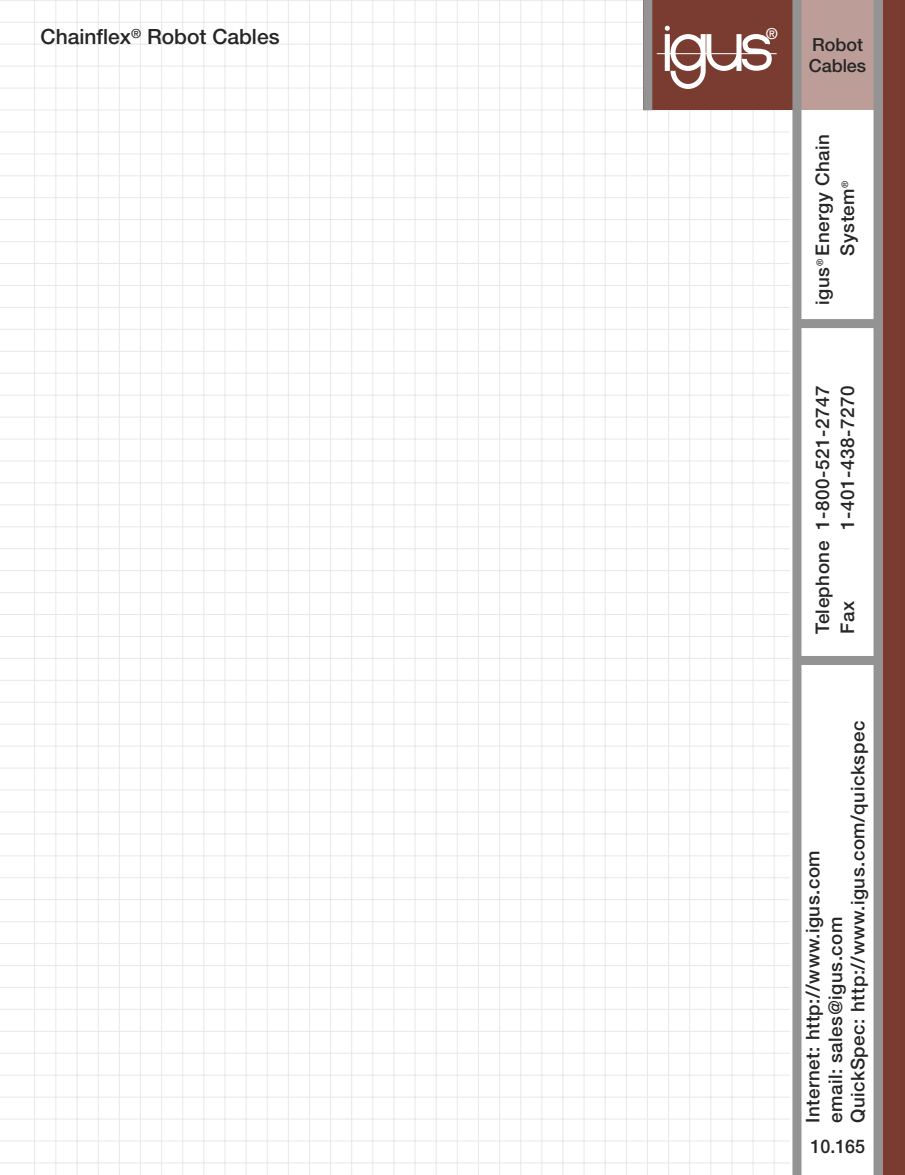
<style>
.page{position:relative;width:905px;height:1175px;background:#fff}
.page>*{position:absolute;margin:0;border:0;box-sizing:border-box;transform-origin:0 0}
.t1{font:500 21px "Helvetica Neue";color:#272627}
.t2{font:500 18.75px/22.5px "Helvetica Neue";letter-spacing:.025em;color:#272627}
.t3{font:500 18.75px "Helvetica Neue";letter-spacing:.025em;color:#272627;scale:.95 1}
.t4{font:500 18px/21.6px "Helvetica Neue";color:#272627}
.t5{font:500 15.15px "Helvetica Neue";color:#fff}
</style>
<div class="page">
<hr style="left:0;top:0;width:789px;height:1px;background:#e7e8e9">
<hr style="left:0;top:22px;width:789px;height:1px;background:#e7e8e9">
<hr style="left:0;top:44px;width:789px;height:1px;background:#e7e8e9">
<hr style="left:0;top:66px;width:789px;height:1px;background:#e7e8e9">
<hr style="left:0;top:88px;width:789px;height:1px;background:#e7e8e9">
<hr style="left:0;top:110px;width:789px;height:1px;background:#e7e8e9">
<hr style="left:0;top:132px;width:789px;height:1px;background:#e7e8e9">
<hr style="left:0;top:153px;width:789px;height:1px;background:#e7e8e9">
<hr style="left:0;top:175px;width:789px;height:1px;background:#e7e8e9">
<hr style="left:0;top:197px;width:789px;height:1px;background:#e7e8e9">
<hr style="left:0;top:219px;width:789px;height:1px;background:#e7e8e9">
<hr style="left:0;top:241px;width:789px;height:1px;background:#e7e8e9">
<hr style="left:0;top:263px;width:789px;height:1px;background:#e7e8e9">
<hr style="left:0;top:285px;width:789px;height:1px;background:#e7e8e9">
<hr style="left:0;top:307px;width:789px;height:1px;background:#e7e8e9">
<hr style="left:0;top:329px;width:789px;height:1px;background:#e7e8e9">
<hr style="left:0;top:351px;width:789px;height:1px;background:#e7e8e9">
<hr style="left:0;top:373px;width:789px;height:1px;background:#e7e8e9">
<hr style="left:0;top:395px;width:789px;height:1px;background:#e7e8e9">
<hr style="left:0;top:417px;width:789px;height:1px;background:#e7e8e9">
<hr style="left:0;top:439px;width:789px;height:1px;background:#e7e8e9">
<hr style="left:0;top:460px;width:789px;height:1px;background:#e7e8e9">
<hr style="left:0;top:482px;width:789px;height:1px;background:#e7e8e9">
<hr style="left:0;top:504px;width:789px;height:1px;background:#e7e8e9">
<hr style="left:0;top:526px;width:789px;height:1px;background:#e7e8e9">
<hr style="left:0;top:548px;width:789px;height:1px;background:#e7e8e9">
<hr style="left:0;top:570px;width:789px;height:1px;background:#e7e8e9">
<hr style="left:0;top:592px;width:789px;height:1px;background:#e7e8e9">
<hr style="left:0;top:614px;width:789px;height:1px;background:#e7e8e9">
<hr style="left:0;top:636px;width:789px;height:1px;background:#e7e8e9">
<hr style="left:0;top:658px;width:789px;height:1px;background:#e7e8e9">
<hr style="left:0;top:680px;width:789px;height:1px;background:#e7e8e9">
<hr style="left:0;top:702px;width:789px;height:1px;background:#e7e8e9">
<hr style="left:0;top:724px;width:789px;height:1px;background:#e7e8e9">
<hr style="left:0;top:746px;width:789px;height:1px;background:#e7e8e9">
<hr style="left:0;top:767px;width:789px;height:1px;background:#e7e8e9">
<hr style="left:0;top:789px;width:789px;height:1px;background:#e7e8e9">
<hr style="left:0;top:811px;width:789px;height:1px;background:#e7e8e9">
<hr style="left:0;top:833px;width:789px;height:1px;background:#e7e8e9">
<hr style="left:0;top:855px;width:789px;height:1px;background:#e7e8e9">
<hr style="left:0;top:877px;width:789px;height:1px;background:#e7e8e9">
<hr style="left:0;top:899px;width:789px;height:1px;background:#e7e8e9">
<hr style="left:0;top:921px;width:789px;height:1px;background:#e7e8e9">
<hr style="left:0;top:943px;width:789px;height:1px;background:#e7e8e9">
<hr style="left:0;top:965px;width:789px;height:1px;background:#e7e8e9">
<hr style="left:0;top:987px;width:789px;height:1px;background:#e7e8e9">
<hr style="left:0;top:1009px;width:789px;height:1px;background:#e7e8e9">
<hr style="left:0;top:1031px;width:789px;height:1px;background:#e7e8e9">
<hr style="left:0;top:1052px;width:789px;height:1px;background:#e7e8e9">
<hr style="left:0;top:1074px;width:789px;height:1px;background:#e7e8e9">
<hr style="left:0;top:1096px;width:789px;height:1px;background:#e7e8e9">
<hr style="left:0;top:1118px;width:789px;height:1px;background:#e7e8e9">
<hr style="left:0;top:1140px;width:789px;height:1px;background:#e7e8e9">
<hr style="left:0;top:1162px;width:789px;height:1px;background:#e7e8e9">
<hr style="left:0;top:1174px;width:789px;height:1px;background:#e7e8e9">
<hr style="left:904px;top:0;width:1px;height:1174px;background:#e7e8e9">
<hr style="left:858px;top:0;width:1px;height:1174px;background:#e7e8e9">
<hr style="left:837px;top:0;width:1px;height:1174px;background:#e7e8e9">
<hr style="left:816px;top:0;width:1px;height:1174px;background:#e7e8e9">
<hr style="left:773px;top:0;width:1px;height:1174px;background:#e7e8e9">
<hr style="left:752px;top:0;width:1px;height:1174px;background:#e7e8e9">
<hr style="left:731px;top:0;width:1px;height:1174px;background:#e7e8e9">
<hr style="left:710px;top:0;width:1px;height:1174px;background:#e7e8e9">
<hr style="left:689px;top:0;width:1px;height:1174px;background:#e7e8e9">
<hr style="left:668px;top:0;width:1px;height:1174px;background:#e7e8e9">
<hr style="left:647px;top:0;width:1px;height:1174px;background:#e7e8e9">
<hr style="left:626px;top:0;width:1px;height:1174px;background:#e7e8e9">
<hr style="left:605px;top:0;width:1px;height:1174px;background:#e7e8e9">
<hr style="left:583px;top:0;width:1px;height:1174px;background:#e7e8e9">
<hr style="left:562px;top:0;width:1px;height:1174px;background:#e7e8e9">
<hr style="left:541px;top:0;width:1px;height:1174px;background:#e7e8e9">
<hr style="left:520px;top:0;width:1px;height:1174px;background:#e7e8e9">
<hr style="left:499px;top:0;width:1px;height:1174px;background:#e7e8e9">
<hr style="left:478px;top:0;width:1px;height:1174px;background:#e7e8e9">
<hr style="left:457px;top:0;width:1px;height:1174px;background:#e7e8e9">
<hr style="left:436px;top:0;width:1px;height:1174px;background:#e7e8e9">
<hr style="left:415px;top:0;width:1px;height:1174px;background:#e7e8e9">
<hr style="left:393px;top:0;width:1px;height:1174px;background:#e7e8e9">
<hr style="left:372px;top:0;width:1px;height:1174px;background:#e7e8e9">
<hr style="left:351px;top:0;width:1px;height:1174px;background:#e7e8e9">
<hr style="left:330px;top:0;width:1px;height:1174px;background:#e7e8e9">
<hr style="left:309px;top:0;width:1px;height:1174px;background:#e7e8e9">
<hr style="left:288px;top:0;width:1px;height:1174px;background:#e7e8e9">
<hr style="left:267px;top:0;width:1px;height:1174px;background:#e7e8e9">
<hr style="left:246px;top:0;width:1px;height:1174px;background:#e7e8e9">
<hr style="left:225px;top:0;width:1px;height:1174px;background:#e7e8e9">
<hr style="left:203px;top:0;width:1px;height:1174px;background:#e7e8e9">
<hr style="left:182px;top:0;width:1px;height:1174px;background:#e7e8e9">
<hr style="left:161px;top:0;width:1px;height:1174px;background:#e7e8e9">
<hr style="left:140px;top:0;width:1px;height:1174px;background:#e7e8e9">
<hr style="left:119px;top:0;width:1px;height:1174px;background:#e7e8e9">
<hr style="left:98px;top:0;width:1px;height:1174px;background:#e7e8e9">
<hr style="left:77px;top:0;width:1px;height:1174px;background:#e7e8e9">
<hr style="left:55px;top:0;width:1px;height:1174px;background:#e7e8e9">
<hr style="left:34px;top:0;width:1px;height:1174px;background:#e7e8e9">
<div style="left:643px;top:0;width:149px;height:110px;background:#7a3b30"></div>
<svg style="left:656px;top:26px;width:120px;height:63px"></svg>
<div style="left:797px;top:0;width:81px;height:110px;background:#bd9d98"></div>
<div style="left:873px;top:0;width:9px;height:1174px;background:#939393"></div>
<div style="left:882px;top:0;width:22px;height:1174px;background:#7a3b30"></div>
<div style="left:643px;top:0;width:9px;height:110px;background:#939393"></div>
<div style="left:792px;top:0;width:9px;height:1174px;background:#939393"></div>
<div style="left:797px;top:319px;width:81px;height:9px;background:#939393"></div>
<div style="left:797px;top:656px;width:81px;height:9px;background:#939393"></div>
<p class="t1" style="left:40px;top:28px;width:240px">Chainflex<sup>®</sup> Robot Cables</p>
<p class="t5" style="left:765px;top:29px;width:14px">®</p>
<p class="t4" style="left:808px;top:35px;width:59px">Robot<br>Cables</p>
<p class="t2" style="left:811px;top:304px;width:172px;line-height:25px;text-align:center;rotate:-90deg">igus<sup>®</sup> Energy Chain<br>System<sup>®</sup></p>
<p class="t2" style="left:838px;top:529px;width:145px;rotate:-90deg">1-401-438-7270</p>
<p class="t2" style="left:811px;top:634px;width:250px;line-height:25px;rotate:-90deg">Telephone 1-800-521-2747<br>Fax</p>
<p class="t2" style="left:803px;top:1123px;width:404px;rotate:-90deg">Internet: http://www.igus.com<br>email: sales@igus.com<br>QuickSpec: http://www.igus.com/quickspec</p>
<p class="t3" style="left:810px;top:1139px;width:59px">10.165</p>
</div>
